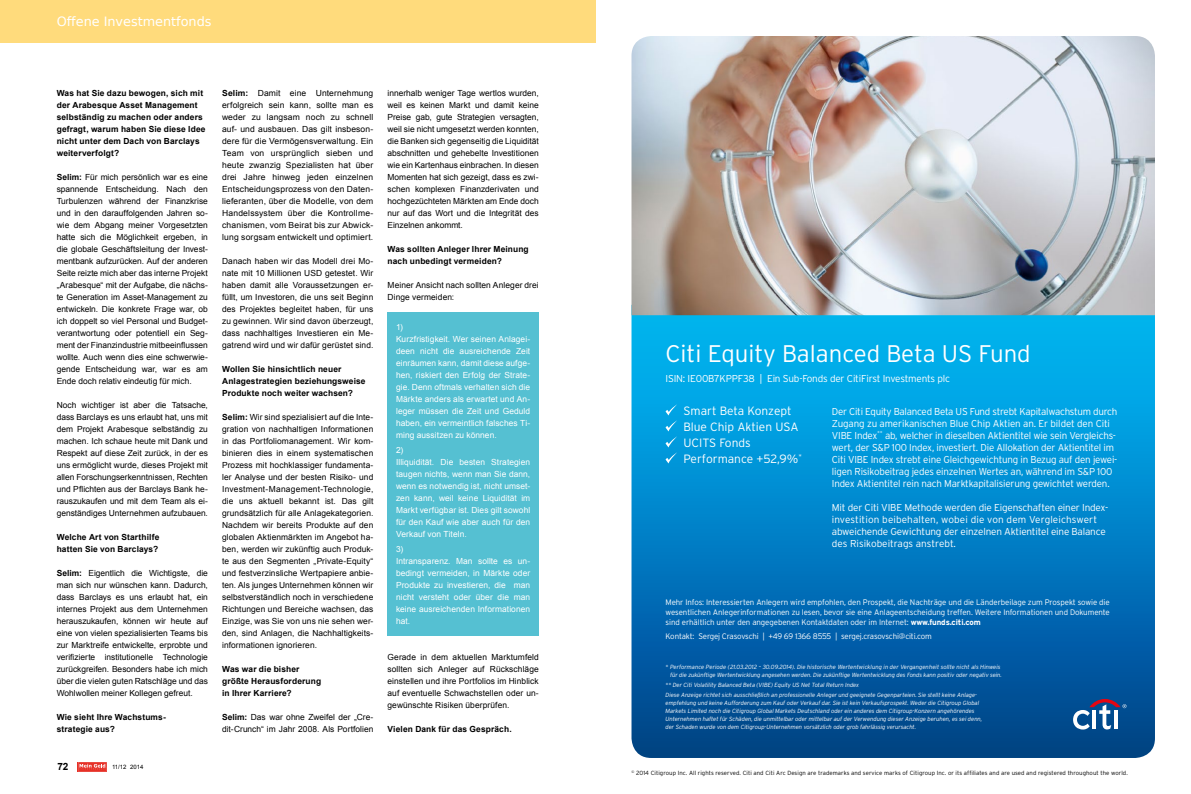
<style>
.page{position:relative;width:1191px;height:794px;background:#fff}
.page>*{position:absolute;margin:0;border:0;box-sizing:border-box;transform-origin:0 0}
.t1{font:300 24px "Interstate";color:#fff}
.t2{font:12.8px "Bitstream Vera Sans";color:#fff}
.t3{font:300 12px/16px "Interstate";color:#fff}
.t4{font:300 10px/12px "Interstate";letter-spacing:-.02em;color:#fff}
.t5{font:700 10px "Arial";color:#000}
.t6{font:8.4px/12px "Arial";letter-spacing:.005em;color:#000;text-align:justify}
.t7{font:8.4px/12px "Arial";letter-spacing:.01em;color:#fff}
.t8{font:700 8.4px/12px "Arial";letter-spacing:.015em;color:#000}
.t9{font:300 8px/10px "Interstate";letter-spacing:-.02em;color:#fff;text-align:justify}
.t10{font:italic 300 6px/8px "Interstate";letter-spacing:-.01em;color:#fff}
.t11{font:300 6px "Interstate";letter-spacing:.01em;color:#000}
.t12{font:6px "Arial";color:#000}
.s1{font-weight:700}
</style>
<div class="page">
<svg style="left:78px;top:762px;width:29px;height:9px"></svg>
<div style="left:0;top:0;width:595px;height:42px;background:#ffdb7c"></div>
<div style="left:387px;top:312px;width:152px;height:324px;background:#55c0d2"></div>
<svg style="left:631px;top:315px;width:524px;height:443px;background:#007ec2"></svg>
<img style="left:631px;top:36px;width:524px;height:279px">
<svg style="left:1073px;top:699px;width:53px;height:30px"></svg>
<svg style="left:665px;top:404px;width:12px;height:59px"></svg>
<h2 class="t2" style="left:57px;top:15px;width:156px">Offene Investmentfonds</h2>
<p class="t8" style="left:57px;top:87px;width:150px">Was hat Sie dazu bewogen, sich mit der Arabesque Asset Management selbständig zu machen oder anders gefragt, warum haben Sie diese Idee nicht unter dem Dach von Barclays weiterverfolgt?</p>
<p class="t6" style="left:57px;top:171px;width:153px"><span class="s1">Selim:</span> Für mich persönlich war es eine spannende Entscheidung. Nach den Turbulenzen während der Finanzkrise und in den darauffolgenden Jahren so&shy;wie dem Abgang meiner Vorgesetzten hatte sich die Möglichkeit ergeben, in die globale Geschäftsleitung der Invest&shy;mentbank aufzurücken. Auf der anderen Seite reizte mich aber das interne Projekt „Arabesque“ mit der Aufgabe, die nächs&shy;te Generation im Asset-Management zu entwickeln. Die konkrete Frage war, ob ich doppelt so viel Personal und Budget&shy;verantwortung oder potentiell ein Seg&shy;ment der Finanzindustrie mitbeeinflussen wollte. Auch wenn dies eine schwerwie&shy;gende Entscheidung war, war es am Ende doch relativ eindeutig für mich.</p>
<p class="t6" style="left:57px;top:399px;width:153px">Noch wichtiger ist aber die Tatsache, dass Barclays es uns erlaubt hat, uns mit dem Projekt Arabesque selbständig zu machen. Ich schaue heute mit Dank und Respekt auf diese Zeit zurück, in der es uns ermöglicht wurde, dieses Projekt mit allen Forschungserkenntnissen, Rechten und Pflichten aus der Barclays Bank he&shy;rauszukaufen und mit dem Team als ei&shy;genständiges Unternehmen aufzubauen.</p>
<p class="t8" style="left:57px;top:531px;width:104px">Welche Art von Starthilfe hatten Sie von Barclays?</p>
<p class="t6" style="left:57px;top:567px;width:153px"><span class="s1">Selim:</span> Eigentlich die Wichtigste, die man sich nur wünschen kann. Dadurch, dass Barclays es uns erlaubt hat, ein internes Projekt aus dem Unternehmen herauszukaufen, können wir heute auf eine von vielen spezialisierten Teams bis zur Marktreife entwickelte, erprobte und verifizierte institutionelle Technologie zurückgreifen. Besonders habe ich mich über die vielen guten Ratschläge und das Wohlwollen meiner Kollegen gefreut.</p>
<p class="t8" style="left:57px;top:711px;width:111px">Wie sieht Ihre Wachstums&shy;strategie aus?</p>
<p class="t5" style="left:57px;top:759px;width:13px">72</p>
<p class="t12" style="left:112px;top:762px;width:33px">11/12 2014</p>
<p class="t6" style="left:222px;top:87px;width:153px"><span class="s1">Selim:</span> Damit eine Unternehmung erfolgreich sein kann, sollte man es weder zu langsam noch zu schnell auf- und ausbauen. Das gilt insbeson&shy;dere für die Vermögensverwaltung. Ein Team von ursprünglich sieben und heute zwanzig Spezialisten hat über drei Jahre hinweg jeden einzelnen Entscheidungsprozess von den Daten&shy;lieferanten, über die Modelle, von dem Handelssystem über die Kontrollme&shy;chanismen, vom Beirat bis zur Abwick&shy;lung sorgsam entwickelt und optimiert.</p>
<p class="t6" style="left:222px;top:255px;width:153px">Danach haben wir das Modell drei Mo&shy;nate mit 10 Millionen USD getestet. Wir haben damit alle Voraussetzungen er&shy;füllt, um Investoren, die uns seit Beginn des Projektes begleitet haben, für uns zu gewinnen. Wir sind davon überzeugt, dass nachhaltiges Investieren ein Me&shy;gatrend wird und wir dafür gerüstet sind.</p>
<p class="t8" style="left:222px;top:363px;width:145px">Wollen Sie hinsichtlich neuer<br>Anlagestrategien beziehungsweise<br>Produkte noch weiter wachsen?</p>
<p class="t6" style="left:222px;top:411px;width:153px"><span class="s1">Selim:</span> Wir sind spezialisiert auf die Inte&shy;gration von nachhaltigen Informationen in das Portfoliomanagement. Wir kom&shy;binieren dies in einem systematischen Prozess mit hochklassiger fundamenta&shy;ler Analyse und der besten Risiko- und Investment-Management-Technologie, die uns aktuell bekannt ist. Das gilt grundsätzlich für alle Anlagekategorien.<br>Nachdem wir bereits Produkte auf den globalen Aktienmärkten im Angebot ha&shy;ben, werden wir zukünftig auch Produk&shy;te aus den Segmenten „Private-Equity“ und festverzinsliche Wertpapiere anbie&shy;ten. Als junges Unternehmen können wir selbstverständlich noch in verschiedene Richtungen und Bereiche wachsen, das Einzige, was Sie von uns nie sehen wer&shy;den, sind Anlagen, die Nachhaltigkeits&shy;informationen ignorieren.</p>
<p class="t8" style="left:222px;top:663px;width:101px">Was war die bisher größte Herausforderung in Ihrer Karriere?</p>
<p class="t6" style="left:222px;top:711px;width:153px"><span class="s1">Selim:</span> Das war ohne Zweifel der „Cre&shy;dit-Crunch“ im Jahr 2008. Als Portfolien</p>
<p class="t6" style="left:387px;top:87px;width:153px">innerhalb weniger Tage wertlos wurden, weil es keinen Markt und damit keine Preise gab, gute Strategien versagten, weil sie nicht umgesetzt werden konnten, die Banken sich gegenseitig die Liquidität abschnitten und gehebelte Investitionen wie ein Kartenhaus einbrachen. In diesen Momenten hat sich gezeigt, dass es zwi&shy;schen komplexen Finanzderivaten und hochgezüchteten Märkten am Ende doch nur auf das Wort und die Integrität des Einzelnen ankommt.</p>
<p class="t8" style="left:387px;top:243px;width:143px">Was sollten Anleger Ihrer Meinung nach unbedingt vermeiden?</p>
<p class="t6" style="left:387px;top:279px;width:153px">Meiner Ansicht nach sollten Anleger drei<br>Dinge vermeiden:</p>
<p class="t7" style="left:396px;top:321px;width:136px">1)<br>Kurzfristigkeit. Wer seinen Anlagei&shy;deen nicht die ausreichende Zeit einräumen kann, damit diese aufge&shy;hen, riskiert den Erfolg der Strate&shy;gie. Denn oftmals verhalten sich die<br>Märkte anders als erwartet und An&shy;leger müssen die Zeit und Geduld haben, ein vermeintlich falsches Ti&shy;ming aussitzen zu können.</p>
<p class="t7" style="left:396px;top:444px;width:136px">2)<br>Illiquidität. Die besten Strategien taugen nichts, wenn man Sie dann, wenn es notwendig ist, nicht umset&shy;zen kann, weil keine Liquidität im<br>Markt verfügbar ist. Dies gilt sowohl für den Kauf wie aber auch für den<br>Verkauf von Titeln.</p>
<p class="t7" style="left:396px;top:543px;width:136px">3)<br>Intransparenz. Man sollte es un&shy;bedingt vermeiden, in Märkte oder<br>Produkte zu investieren, die man nicht versteht oder über die man keine ausreichenden Informationen hat.</p>
<p class="t6" style="left:387px;top:651px;width:153px">Gerade in dem aktuellen Marktumfeld sollten sich Anleger auf Rückschläge einstellen und ihre Portfolios im Hinblick auf eventuelle Schwachstellen oder un&shy;gewünschte Risiken überprüfen.</p>
<p class="t8" style="left:387px;top:723px;width:126px">Vielen Dank für das Gespräch.</p>
<h1 class="t1" style="left:665px;top:340px;width:367px">Citi Equity Balanced Beta US Fund</h1>
<p class="t4" style="left:665px;top:372px;width:286px">ISIN: IE00B7KPPF38 | Ein Sub-Fonds der CitiFirst Investments plc</p>
<h3 class="t3" style="left:683px;top:403px;width:120px">Smart Beta Konzept<br>Blue Chip Aktien USA<br>UCITS Fonds<br>Performance +52,9%<sup>*</sup></h3>
<p class="t4" style="left:832px;top:405px;width:287px">Der Citi Equity Balanced Beta US Fund strebt Kapitalwachstum durch Zugang zu amerikanischen Blue Chip Aktien an. Er bildet den Citi VIBE Index<sup>**</sup> ab, welcher in dieselben Aktientitel wie sein Vergleichs&shy;wert, der S&amp;P 100 Index, investiert. Die Allokation der Aktientitel im Citi VIBE Index strebt eine Gleichgewichtung in Bezug auf den jewei&shy;ligen Risikobeitrag jedes einzelnen Wertes an, während im S&amp;P 100<br>Index Aktientitel rein nach Marktkapitalisierung gewichtet werden.</p>
<p class="t4" style="left:832px;top:501px;width:278px">Mit der Citi VIBE Methode werden die Eigenschaften einer Index&shy;investition beibehalten, wobei die von dem Vergleichswert abweichende Gewichtung der einzelnen Aktientitel eine Balance des Risikobeitrags anstrebt.</p>
<p class="t9" style="left:665px;top:597px;width:446px">Mehr Infos: Interessierten Anlegern wird empfohlen, den Prospekt, die Nachträge und die Länderbeilage zum Prospekt sowie die wesentlichen Anlegerinformationen zu lesen, bevor sie eine Anlageentscheidung treffen. Weitere Informationen und Dokumente sind erhältlich unter den angegebenen Kontaktdaten oder im Internet: <span class="s1">www.funds.citi.com</span></p>
<p class="t9" style="left:665px;top:631px;width:268px">Kontakt: Sergej Crasovschi | +49 69 1366 8555 | sergej.crasovschi@citi.com</p>
<p class="t10" style="left:665px;top:663px;width:338px;text-align:right">* Performance Periode (21.03.2012 – 30.09.2014). Die historische Wertentwicklung in der Vergangenheit sollte nicht als Hinweis für die zukünftige Wertentwicklung angesehen werden. Die zukünftige Wertentwicklung des Fonds kann positiv oder negativ sein.</p>
<p class="t10" style="left:665px;top:680px;width:313px;line-height:10px">** Der Citi Volatility Balanced Beta (VIBE) Equity US Net Total Return Index<br>Diese Anzeige richtet sich ausschließlich an professionelle Anleger und geeignete Gegenparteien. Sie stellt keine Anlage-</p>
<p class="t10" style="left:665px;top:699px;width:318px">empfehlung und keine Aufforderung zum Kauf oder Verkauf dar. Sie ist kein Verkaufsprospekt. Weder die Citigroup Global Markets Limited noch die Citigroup Global Markets Deutschland oder ein anderes dem Citigroup-Konzern angehörendes Unternehmen haftet für Schäden, die unmittelbar oder mittelbar auf der Verwendung dieser Anzeige beruhen, es sei denn, der Schaden wurde von dem Citigroup-Unternehmen vorsätzlich oder grob fahrlässig verursacht.</p>
<p class="t11" style="left:631px;top:769px;width:498px"><sup>©</sup> 2014 Citigroup Inc. All rights reserved. Citi and Citi Arc Design are trademarks and service marks of Citigroup Inc. or its affiliates and are used and registered throughout the world.</p>
</div>
